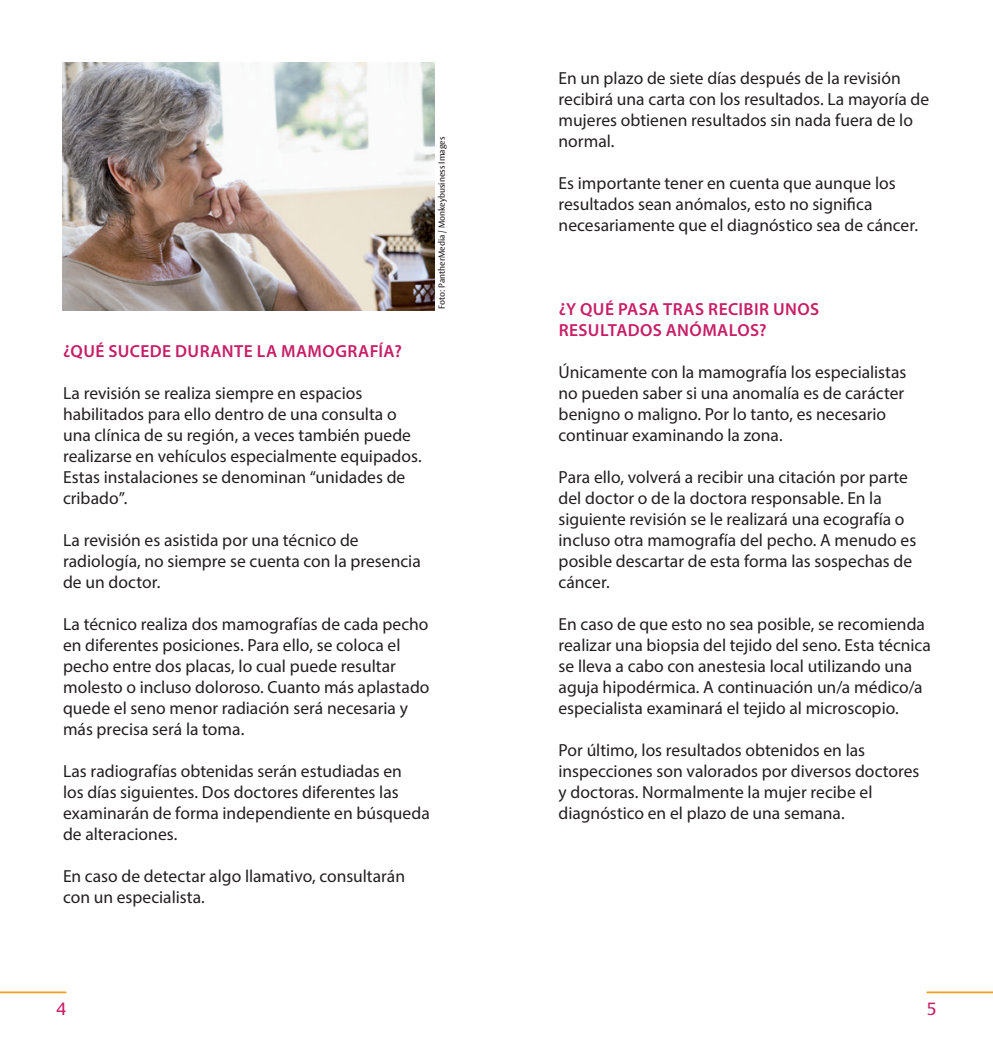
<style>
.page{position:relative;width:993px;height:1042px;background:#fff}
.page>*{position:absolute;margin:0;border:0;box-sizing:border-box;transform-origin:0 0}
.Fliesstext_abst{font:17.5px/21px "Myriad Pro";color:#231f20}
.H4{font:600 17.5px/21px "Myriad Pro";letter-spacing:.025em;color:#c71e66}
.t1{font:500 17.5px "Vesta Pro";color:#c71e66}
.t2{font:500 8.75px "Vesta Pro";letter-spacing:.005em;color:#231f20}
</style>
<div class="page">
<hr style="left:926px;top:991px;width:66px;height:2px;background:#f89c1c">
<hr style="left:0;top:991px;width:66px;height:2px;background:#f89c1c">
<img style="left:62px;top:62px;width:372px;height:248px">
<p class="t2" style="left:436px;top:309px;width:174px;rotate:-90deg">Foto: PantherMedia / Monkeybusiness Images</p>
<p class="H4" style="left:63px;top:340px;width:340px">¿QUÉ SUCEDE DURANTE LA MAMOGRAFÍA?</p>
<p class="Fliesstext_abst" style="left:63px;top:382px;width:360px">La revisión se realiza siempre en espacios habilitados para ello dentro de una consulta o una clínica de su región, a veces también puede realizarse en vehículos especialmente equipados.<br>Estas instalaciones se denominan “unidades de cribado”.</p>
<p class="Fliesstext_abst" style="left:63px;top:529px;width:359px">La revisión es asistida por una técnico de radiología, no siempre se cuenta con la presencia de un doctor.</p>
<p class="Fliesstext_abst" style="left:63px;top:613px;width:368px">La técnico realiza dos mamografías de cada pecho en diferentes posiciones. Para ello, se coloca el pecho entre dos placas, lo cual puede resultar molesto o incluso doloroso. Cuanto más aplastado quede el seno menor radiación será necesaria y más precisa será la toma.</p>
<p class="Fliesstext_abst" style="left:63px;top:760px;width:368px">Las radiografías obtenidas serán estudiadas en<br>los días siguientes. Dos doctores diferentes las examinarán de forma independiente en búsqueda de alteraciones.</p>
<p class="Fliesstext_abst" style="left:63px;top:865px;width:343px">En caso de detectar algo llamativo, consultarán con un especialista.</p>
<p class="Fliesstext_abst" style="left:558px;top:67px;width:372px">En un plazo de siete días después de la revisión recibirá una carta con los resultados. La mayoría de mujeres obtienen resultados sin nada fuera de lo normal.</p>
<p class="Fliesstext_abst" style="left:558px;top:172px;width:361px">Es importante tener en cuenta que aunque los resultados sean anómalos, esto no significa necesariamente que el diagnóstico sea de cáncer.</p>
<p class="H4" style="left:558px;top:298px;width:262px">¿Y QUÉ PASA TRAS RECIBIR UNOS<br>RESULTADOS ANÓMALOS?</p>
<p class="Fliesstext_abst" style="left:558px;top:361px;width:349px">Únicamente con la mamografía los especialistas no pueden saber si una anomalía es de carácter benigno o maligno. Por lo tanto, es necesario continuar examinando la zona.</p>
<p class="Fliesstext_abst" style="left:558px;top:466px;width:359px">Para ello, volverá a recibir una citación por parte del doctor o de la doctora responsable. En la siguiente revisión se le realizará una ecografía o incluso otra mamografía del pecho. A menudo es posible descartar de esta forma las sospechas de cáncer.</p>
<p class="Fliesstext_abst" style="left:558px;top:613px;width:374px">En caso de que esto no sea posible, se recomienda realizar una biopsia del tejido del seno. Esta técnica se lleva a cabo con anestesia local utilizando una aguja hipodérmica. A continuación un/a médico/a especialista examinará el tejido al microscopio.</p>
<p class="Fliesstext_abst" style="left:558px;top:739px;width:362px">Por último, los resultados obtenidos en las inspecciones son valorados por diversos doctores y doctoras. Normalmente la mujer recibe el diagnóstico en el plazo de una semana.</p>
<p class="t1" style="left:56px;top:997px;width:11px">4</p>
<p class="t1" style="left:926px;top:997px;width:11px">5</p>
</div>
